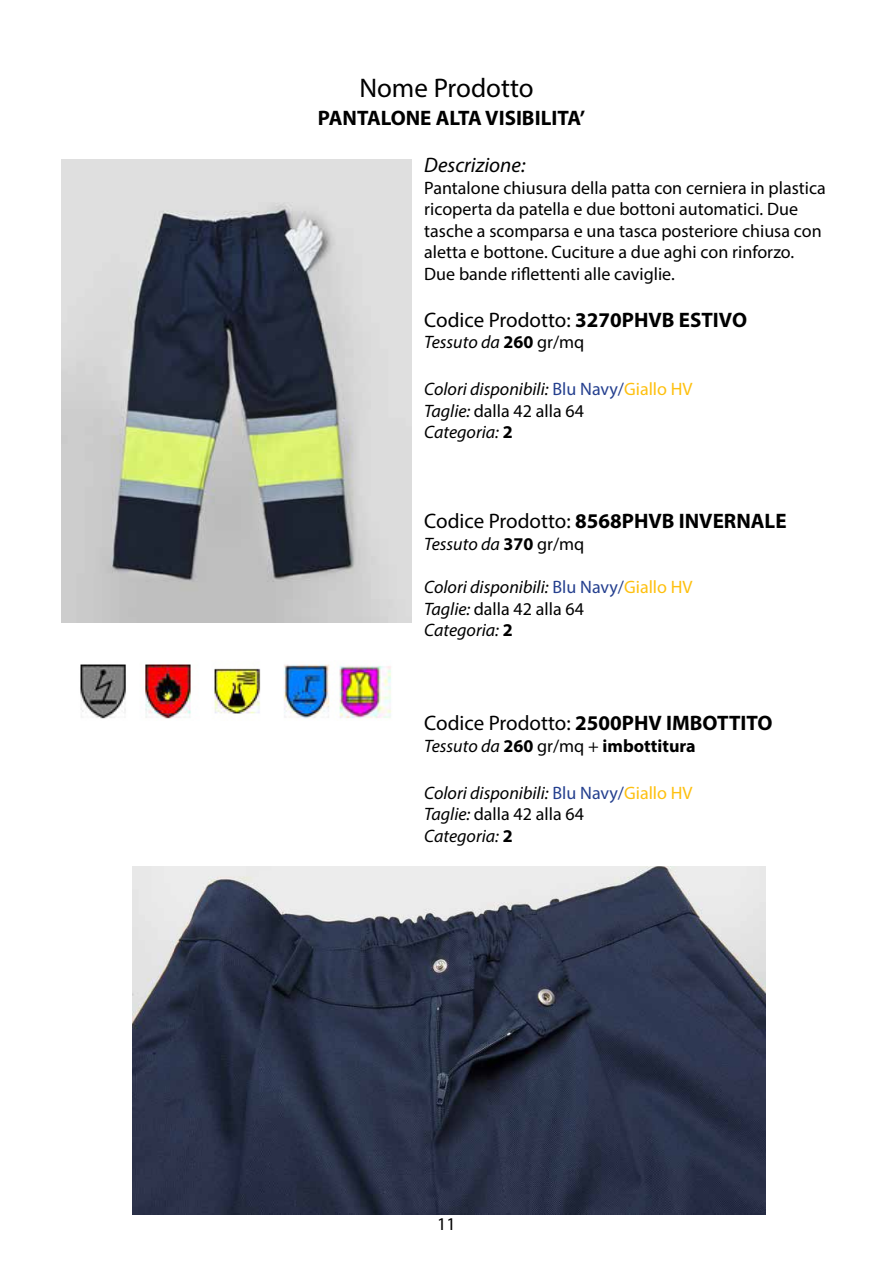
<style>
.page{position:relative;width:893px;height:1263px;background:#fff}
.page>*{position:absolute;margin:0;border:0;box-sizing:border-box;transform-origin:0 0}
.t1{font:27px "Myriad Pro";color:#000}
.t2{font:700 21px "Myriad Pro";color:#000}
.t3{font:21px "Myriad Pro";color:#000}
.t4{font:italic 21px "Myriad Pro";color:#000}
.t5{font:italic 18px/21.6px "Myriad Pro";color:#000}
.t6{font:18px/21.6px "Myriad Pro";color:#000}
.t7{font:700 18px "Myriad Pro";color:#000}
.s1{font-weight:700}
.s2{font-weight:700;font-style:normal}
.s3{font-style:normal}
.s4{font-style:normal;color:#25408f}
.s5{font-style:normal;color:#fec00f}
.s6{font-weight:400}
.s7{font-weight:400;font-style:italic}
</style>
<div class="page">
<img style="left:61px;top:159px;width:350px;height:464px">
<img style="left:80px;top:664px;width:312px;height:55px">
<img style="left:133px;top:866px;width:632px;height:348px">
<h1 class="t1" style="left:359px;top:71px;width:176px">Nome Prodotto</h1>
<p class="t2" style="left:318px;top:104px;width:269px">PANTALONE ALTA VISIBILITA’</p>
<p class="t4" style="left:424px;top:152px;width:103px">Descrizione:</p>
<p class="t6" style="left:424px;top:176px;width:403px">Pantalone chiusura della patta con cerniera in plastica ricoperta da patella e due bottoni automatici. Due tasche a scomparsa e una tasca posteriore chiusa con aletta e bottone. Cuciture a due aghi con rinforzo.<br>Due bande riflettenti alle caviglie.</p>
<p class="t3" style="left:424px;top:307px;width:324px">Codice Prodotto: <span class="s1">3270PHVB ESTIVO</span></p>
<p class="t5" style="left:424px;top:331px;width:162px">Tessuto da <span class="s2">260</span> <span class="s3">gr/mq</span></p>
<p class="t5" style="left:424px;top:378px;width:270px">Colori disponibili: <span class="s4">Blu Navy/</span><span class="s5">Giallo HV<br></span>Taglie: <span class="s3">dalla 42 alla 64<br></span>Categoria: <span class="s2">2</span></p>
<p class="t2" style="left:424px;top:508px;width:364px"><span class="s6">Codice Prodotto:</span> 8568PHVB INVERNALE</p>
<p class="t5" style="left:424px;top:533px;width:162px">Tessuto da <span class="s2">370</span> <span class="s3">gr/mq</span></p>
<p class="t5" style="left:424px;top:576px;width:270px">Colori disponibili: <span class="s4">Blu Navy/</span><span class="s5">Giallo HV<br></span>Taglie: <span class="s3">dalla 42 alla 64<br></span>Categoria: <span class="s2">2</span></p>
<p class="t2" style="left:424px;top:709px;width:350px"><span class="s6">Codice Prodotto:</span> 2500PHV IMBOTTITO</p>
<p class="t7" style="left:424px;top:734px;width:273px"><span class="s7">Tessuto da</span> 260 <span class="s6">gr/mq +</span> imbottitura</p>
<p class="t5" style="left:424px;top:781px;width:270px">Colori disponibili: <span class="s4">Blu Navy/</span><span class="s5">Giallo HV<br></span>Taglie: <span class="s3">dalla 42 alla 64<br></span>Categoria: <span class="s2">2</span></p>
<p class="t6" style="left:437px;top:1212px;width:20px">11</p>
</div>
